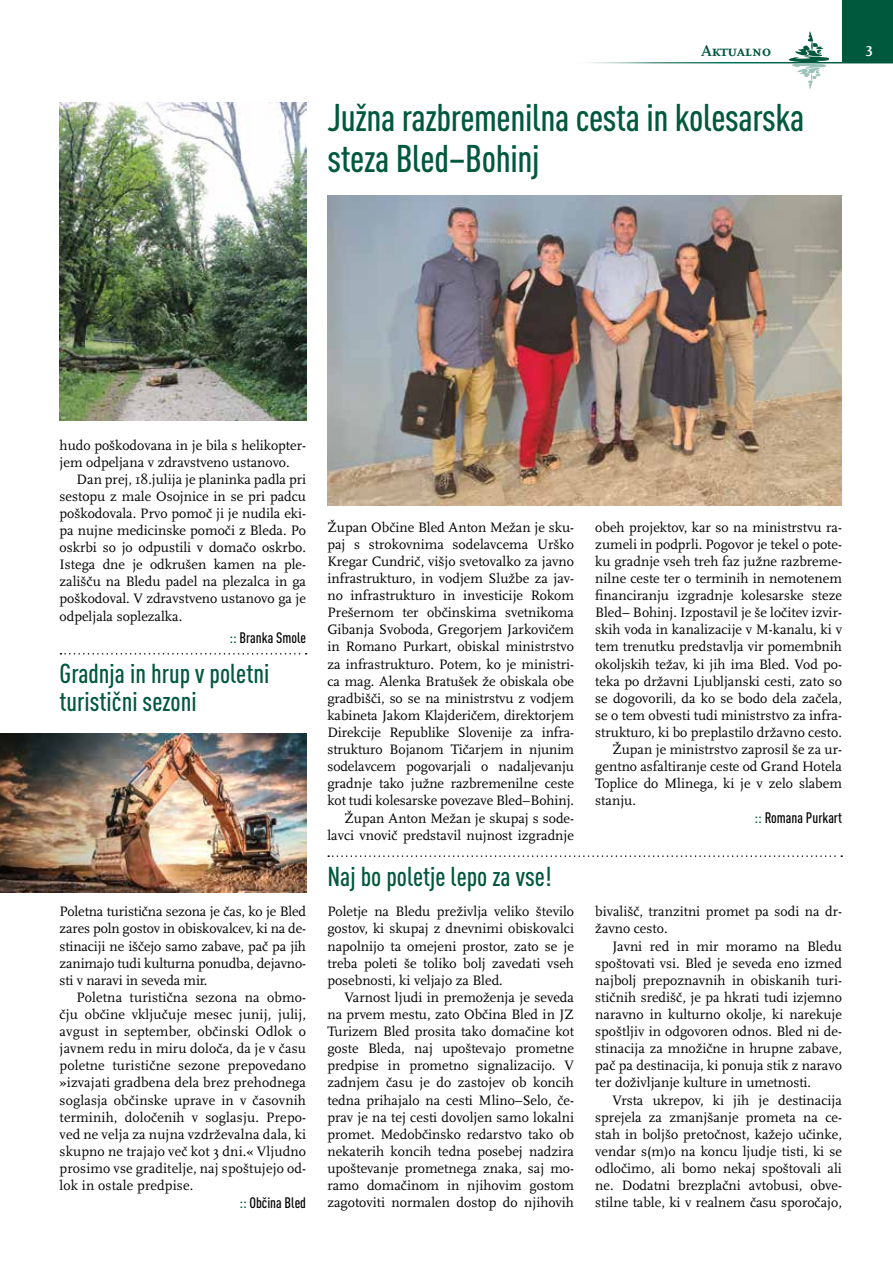
<style>
.page{position:relative;width:893px;height:1263px;background:#fff}
.page>*{position:absolute;margin:0;border:0;box-sizing:border-box;transform-origin:0 0}
.t1{font:500 condensed 38.1px/40.8px "DIN Pro";letter-spacing:-.01em;color:#00583d}
.t2{font:500 condensed 27px/27.9px "DIN Pro";color:#00583d}
.t3{font:700 15.75px "Scala Caps CE";color:#00583d}
.t4{font:500 condensed 15px "DIN Pro";color:#000}
.t5{font:700 15px "Scala Caps CE";color:#fff}
.t6{font:14.25px/17.1px "Scala CE";color:#000;text-align:justify}
.s1{color:#00583d}
</style>
<div class="page">
<svg style="left:60px;top:653px;width:247px;height:1px"></svg>
<svg style="left:328px;top:855px;width:514px;height:2px"></svg>
<div style="left:842px;top:0;width:51px;height:63px;background:#00583d"></div>
<hr style="left:563px;top:62px;width:330px;height:1px;background:#fff">
<svg style="left:787px;top:31px;width:43px;height:58px"></svg>
<img style="left:327px;top:196px;width:515px;height:309px">
<img style="left:0;top:733px;width:306px;height:159px">
<img style="left:60px;top:102px;width:246px;height:319px">
<p class="t3" style="left:701px;top:42px;width:71px">Aktualno</p>
<p class="t5" style="left:865px;top:43px;width:9px">3</p>
<h1 class="t1" style="left:327px;top:94px;width:479px">Južna razbremenilna cesta in kolesarska steza Bled–Bohinj</h1>
<p class="t6" style="left:60px;top:437px;width:248px">hudo poškodovana in je bila s helikopter&shy;jem odpeljana v zdravstveno ustanovo.</p>
<p class="t6" style="left:60px;top:471px;width:248px;text-indent:17px">Dan prej, 18.julija je planinka padla pri sestopu z male Osojnice in se pri padcu poškodovala. Prvo pomoč ji je nudila eki&shy;pa nujne medicinske pomoči z Bleda. Po oskrbi so jo odpustili v domačo oskrbo.<br>Istega dne je odkrušen kamen na ple&shy;zališču na Bledu padel na plezalca in ga poškodoval. V zdravstveno ustanovo ga je odpeljala soplezalka.</p>
<p class="t4" style="left:230px;top:626px;width:78px"><span class="s1">:::</span> Branka Smole</p>
<h2 class="t2" style="left:60px;top:657px;width:211px">Gradnja in hrup v poletni turistični sezoni</h2>
<p class="t6" style="left:60px;top:903px;width:248px">Poletna turistična sezona je čas, ko je Bled zares poln gostov in obiskovalcev, ki na de&shy;stinaciji ne iščejo samo zabave, pač pa jih zanimajo tudi kulturna ponudba, dejavno&shy;sti v naravi in seveda mir.</p>
<p class="t6" style="left:60px;top:989px;width:248px;text-indent:17px">Poletna turistična sezona na obmo&shy;čju občine vključuje mesec junij, julij, avgust in september, občinski Odlok o javnem redu in miru določa, da je v času poletne turistične sezone prepovedano »izvajati gradbena dela brez prehodnega soglasja občinske uprave in v časovnih terminih, določenih v soglasju. Prepo&shy;ved ne velja za nujna vzdrževalna dala, ki skupno ne trajajo več kot 3 dni.« Vljudno prosimo vse graditelje, naj spoštujejo od&shy;lok in ostale predpise.</p>
<p class="t4" style="left:239px;top:1191px;width:68px"><span class="s1">:::</span> Občina Bled</p>
<p class="t6" style="left:327px;top:519px;width:248px;text-align:right">Župan Občine Bled Anton Mežan je sku&shy;paj s strokovnima sodelavcema Urško Kregar Cundrič, višjo svetovalko za javno infrastrukturo, in vodjem Službe za jav&shy;no infrastrukturo in investicije Rokom Prešernom ter občinskima svetnikoma Gibanja Svoboda, Gregorjem Jarkovičem in Romano Purkart, obiskal ministrstvo za infrastrukturo. Potem, ko je ministri&shy;ca mag. Alenka Bratušek že obiskala obe gradbišči, so se na ministrstvu z vodjem kabineta Jakom Klajderičem, direktorjem Direkcije Republike Slovenije za infra&shy;strukturo Bojanom Tičarjem in njunim sodelavcem pogovarjali o nadaljevanju gradnje tako južne razbremenilne ceste kot tudi kolesarske povezave Bled–Bohinj.<br>Župan Anton Mežan je skupaj s sode&shy;lavci vnovič predstavil nujnost izgradnje</p>
<h2 class="t2" style="left:327px;top:860px;width:226px">Naj bo poletje lepo za vse!</h2>
<p class="t6" style="left:327px;top:903px;width:248px">Poletje na Bledu preživlja veliko število gostov, ki skupaj z dnevnimi obiskovalci napolnijo ta omejeni prostor, zato se je treba poleti še toliko bolj zavedati vseh posebnosti, ki veljajo za Bled.</p>
<p class="t6" style="left:327px;top:989px;width:248px;text-indent:17px">Varnost ljudi in premoženja je seveda na prvem mestu, zato Občina Bled in JZ Turizem Bled prosita tako domačine kot goste Bleda, naj upoštevajo prometne predpise in prometno signalizacijo. V zadnjem času je do zastojev ob koncih tedna prihajalo na cesti Mlino–Selo, če&shy;prav je na tej cesti dovoljen samo lokalni promet. Medobčinsko redarstvo tako ob nekaterih koncih tedna posebej nadzira upoštevanje prometnega znaka, saj mo&shy;ramo domačinom in njihovim gostom zagotoviti normalen dostop do njihovih</p>
<p class="t6" style="left:595px;top:519px;width:248px">obeh projektov, kar so na ministrstvu ra-</p>
<p class="t6" style="left:595px;top:536px;width:248px">zumeli in podprli. Pogovor je tekel o pote-</p>
<p class="t6" style="left:595px;top:553px;width:248px">ku gradnje vseh treh faz južne razbreme-</p>
<p class="t6" style="left:595px;top:570px;width:248px">nilne ceste ter o terminih in nemotenem</p>
<p class="t6" style="left:595px;top:587px;width:248px">financiranju izgradnje kolesarske steze</p>
<p class="t6" style="left:595px;top:604px;width:248px">Bled– Bohinj. Izpostavil je še ločitev izvir-</p>
<p class="t6" style="left:595px;top:621px;width:248px">skih voda in kanalizacije v M-kanalu, ki v</p>
<p class="t6" style="left:595px;top:638px;width:248px">tem trenutku predstavlja vir pomembnih</p>
<p class="t6" style="left:595px;top:656px;width:248px">okoljskih težav, ki jih ima Bled. Vod po-</p>
<p class="t6" style="left:595px;top:673px;width:248px">teka po državni Ljubljanski cesti, zato so</p>
<p class="t6" style="left:595px;top:690px;width:248px">se dogovorili, da ko se bodo dela začela,</p>
<p class="t6" style="left:595px;top:707px;width:248px">se o tem obvesti tudi ministrstvo za infra-</p>
<p class="t6" style="left:595px;top:724px;width:248px">strukturo, ki bo preplastilo državno cesto.</p>
<p class="t6" style="left:612px;top:741px;width:231px">Župan je ministrstvo zaprosil še za ur-</p>
<p class="t6" style="left:595px;top:758px;width:248px">gentno asfaltiranje ceste od Grand Hotela</p>
<p class="t6" style="left:595px;top:775px;width:248px">Toplice do Mlinega, ki je v zelo slabem</p>
<p class="t6" style="left:595px;top:792px;width:42px">stanju.</p>
<p class="t4" style="left:755px;top:807px;width:89px"><span class="s1">:::</span> Romana Purkart</p>
<p class="t6" style="left:595px;top:903px;width:248px">bivališč, tranzitni promet pa sodi na dr&shy;žavno cesto.</p>
<p class="t6" style="left:595px;top:938px;width:248px;text-indent:17px">Javni red in mir moramo na Bledu spoštovati vsi. Bled je seveda eno izmed najbolj prepoznavnih in obiskanih turi&shy;stičnih središč, je pa hkrati tudi izjemno naravno in kulturno okolje, ki narekuje spoštljiv in odgovoren odnos. Bled ni de&shy;stinacija za množične in hrupne zabave, pač pa destinacija, ki ponuja stik z naravo ter doživljanje kulture in umetnosti.</p>
<p class="t6" style="left:595px;top:1091px;width:248px;text-indent:17px">Vrsta ukrepov, ki jih je destinacija sprejela za zmanjšanje prometa na ce&shy;stah in boljšo pretočnost, kažejo učinke, vendar s(m)o na koncu ljudje tisti, ki se odločimo, ali bomo nekaj spoštovali ali ne. Dodatni brezplačni avtobusi, obve&shy;stilne table, ki v realnem času sporočajo,</p>
</div>
